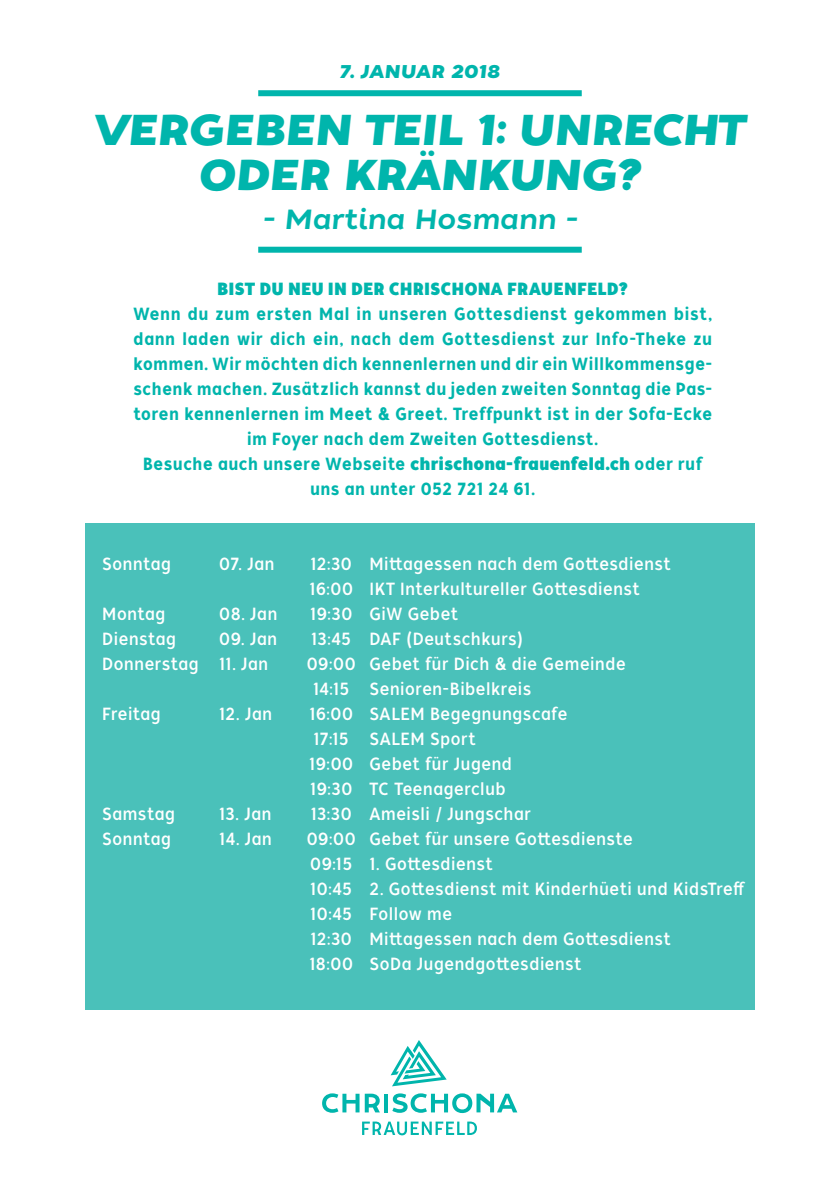
<style>
.page{position:relative;width:840px;height:1191px;background:#fff}
.page>*{position:absolute;margin:0;border:0;box-sizing:border-box;transform-origin:0 0}
.t1{font:italic 43.2px/44.6px "Tide Sans 700 Mondo";letter-spacing:.015em;color:#00b5ac;text-align:center}
.t2{font:italic 27.8px "Tide Sans 500 Dudette";letter-spacing:.005em;color:#00b5ac}
.t3{font:italic 18.4px "Tide Sans 700 Mondo";letter-spacing:.025em;color:#00b5ac}
.Tabelle{font:17.6px "Tide Sans Cond 400 Lil Dude";letter-spacing:.03em;color:#fff}
.Copy_Justified{font:17.6px/25px "Tide Sans Cond 500 Dudette";letter-spacing:.045em;color:#00b5ac;text-align:center}
.Copy_Justified-2{font:17.6px "Tide Sans Cond 700 Mondo";letter-spacing:.04em;color:#00b5ac}
.s1{font-family:"Tide Sans Cond 700 Mondo"}
</style>
<div class="page">
<svg style="left:362px;top:1121px;width:114px;height:14px"></svg>
<svg style="left:390px;top:1040px;width:56px;height:46px"></svg>
<svg style="left:322px;top:1093px;width:57px;height:19px"></svg>
<hr style="left:384px;top:1093px;width:4px;height:19px;background:#00b5ac">
<svg style="left:392px;top:1093px;width:125px;height:20px"></svg>
<div style="left:85px;top:523px;width:669px;height:486px;background:#4ac1ba"></div>
<div style="left:258px;top:90px;width:323px;height:6px;background:#00b5ac"></div>
<div style="left:258px;top:247px;width:323px;height:6px;background:#00b5ac"></div>
<p class="t3" style="left:339px;top:59px;width:162px">7. JANUAR 2018</p>
<p class="t1" style="left:94px;top:110px;width:653px">VERGEBEN TEIL 1: UNRECHT<br>ODER KRÄNKUNG?</p>
<p class="t2" style="left:263px;top:201px;width:315px">- Martina Hosmann -</p>
<p class="Copy_Justified-2" style="left:217px;top:278px;width:412px">BIST DU NEU IN DER CHRISCHONA FRAUENFELD?</p>
<p class="Copy_Justified" style="left:133px;top:302px;width:580px">Wenn du zum ersten Mal in unseren Gottesdienst gekommen bist, dann laden wir dich ein, nach dem Gottesdienst zur Info-Theke zu kommen. Wir möchten dich kennenlernen und dir ein Willkommensge&shy;schenk machen. Zusätzlich kannst du jeden zweiten Sonntag die Pas&shy;toren kennenlernen im Meet &amp; Greet. Treffpunkt ist in der Sofa-Ecke im Foyer nach dem Zweiten Gottesdienst.</p>
<p class="Copy_Justified" style="left:143px;top:452px;width:560px">Besuche auch unsere Webseite <span class="s1">chrischona-frauenfeld.ch</span> oder ruf uns an unter 052 721 24 61.</p>
<p class="Tabelle" style="left:102px;top:553px;width:70px">Sonntag</p>
<p class="Tabelle" style="left:219px;top:553px;width:56px">07. Jan</p>
<p class="Tabelle" style="left:310px;top:553px;width:361px">12:30 Mittagessen nach dem Gottesdienst</p>
<p class="Tabelle" style="left:309px;top:578px;width:332px">16:00 IKT Interkultureller Gottesdienst</p>
<p class="Tabelle" style="left:102px;top:603px;width:65px">Montag</p>
<p class="Tabelle" style="left:219px;top:603px;width:59px">08. Jan</p>
<p class="Tabelle" style="left:310px;top:603px;width:149px">19:30 GiW Gebet</p>
<p class="Tabelle" style="left:102px;top:628px;width:75px">Dienstag</p>
<p class="Tabelle" style="left:219px;top:628px;width:59px">09. Jan</p>
<p class="Tabelle" style="left:311px;top:628px;width:213px">13:45 DAF (Deutschkurs)</p>
<p class="Tabelle" style="left:102px;top:653px;width:167px">Donnerstag 11. Jan</p>
<p class="Tabelle" style="left:306px;top:653px;width:320px">09:00 Gebet für Dich &amp; die Gemeinde</p>
<p class="Tabelle" style="left:313px;top:678px;width:220px">14:15 Senioren-Bibelkreis</p>
<p class="Tabelle" style="left:102px;top:703px;width:60px">Freitag</p>
<p class="Tabelle" style="left:219px;top:703px;width:54px">12. Jan</p>
<p class="Tabelle" style="left:309px;top:703px;width:259px">16:00 SALEM Begegnungscafe</p>
<p class="Tabelle" style="left:313px;top:728px;width:164px">17:15 SALEM Sport</p>
<p class="Tabelle" style="left:309px;top:753px;width:204px">19:00 Gebet für Jugend</p>
<p class="Tabelle" style="left:310px;top:778px;width:197px">19:30 TC Teenagerclub</p>
<p class="Tabelle" style="left:102px;top:803px;width:74px">Samstag</p>
<p class="Tabelle" style="left:219px;top:803px;width:54px">13. Jan</p>
<p class="Tabelle" style="left:310px;top:803px;width:221px">13:30 Ameisli / Jungschar</p>
<p class="Tabelle" style="left:102px;top:828px;width:70px">Sonntag</p>
<p class="Tabelle" style="left:219px;top:828px;width:54px">14. Jan</p>
<p class="Tabelle" style="left:306px;top:828px;width:327px">09:00 Gebet für unsere Gottesdienste</p>
<p class="Tabelle" style="left:310px;top:853px;width:184px">09:15 1. Gottesdienst</p>
<p class="Tabelle" style="left:310px;top:878px;width:436px">10:45 2. Gottesdienst mit Kinderhüeti und KidsTreff</p>
<p class="Tabelle" style="left:310px;top:903px;width:143px">10:45 Follow me</p>
<p class="Tabelle" style="left:310px;top:928px;width:361px">12:30 Mittagessen nach dem Gottesdienst</p>
<p class="Tabelle" style="left:309px;top:953px;width:273px">18:00 SoDa Jugendgottesdienst</p>
</div>
